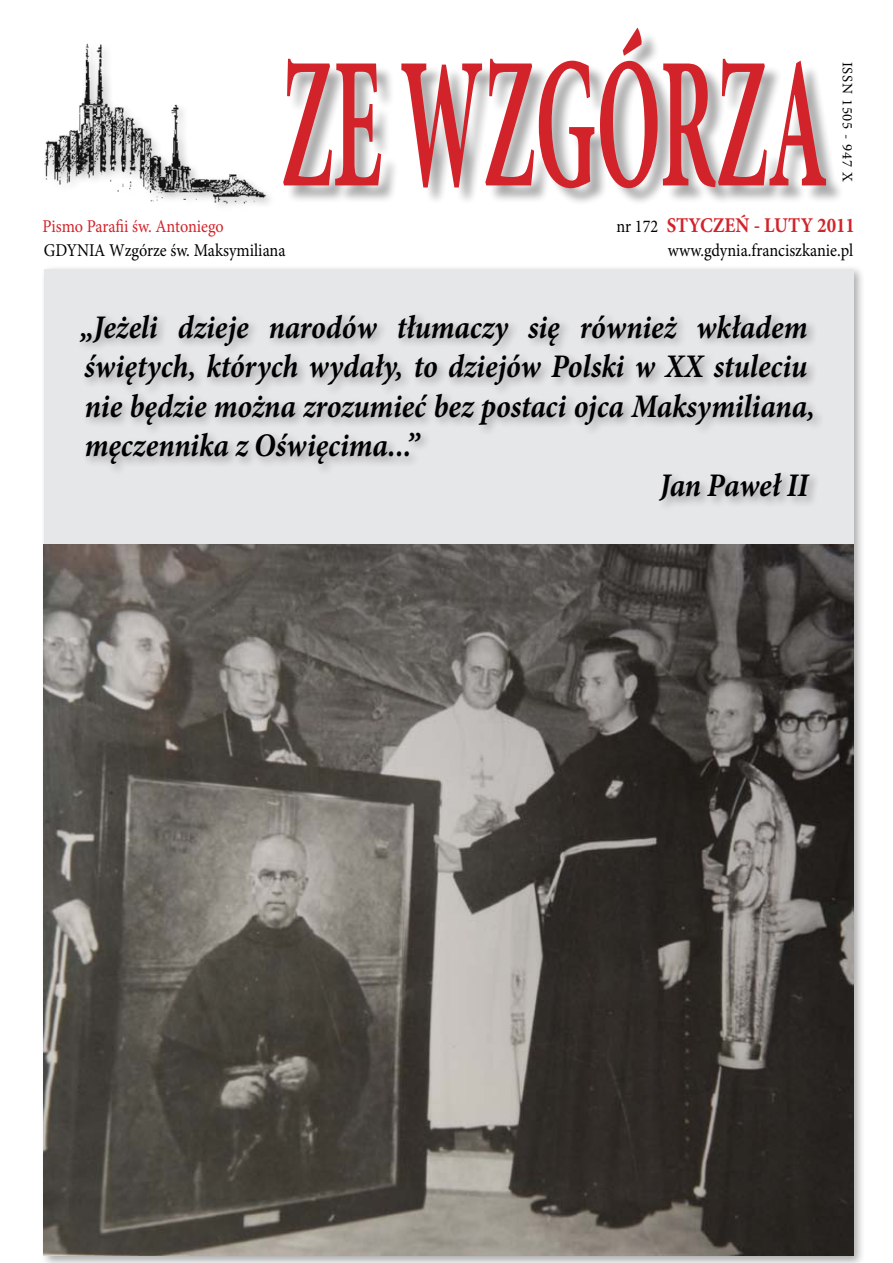
<style>
.page{position:relative;width:893px;height:1263px;background:#fff}
.page>*{position:absolute;margin:0;border:0;box-sizing:border-box;transform-origin:0 0}
.t1{font:700 187.65px "Minion Pro";color:#d2232a;scale:.45 1}
.t2{font:italic 700 33px "Minion Pro";color:#000;scale:.9 1}
.t3{font:700 21px "Minion Pro";color:#d2232a;scale:.9 1}
.t4{font:18px "Minion Pro";color:#000;scale:.9 1}
.t5{font:18px "Minion Pro";letter-spacing:-.005em;color:#d2232a;scale:.9 1}
.t6{font:14.4px "Minion Pro";letter-spacing:.05em;color:#000}
.s1{font-weight:400;font-size:18px;color:#000}
</style>
<div class="page">
<div style="left:40px;top:265px;width:826px;height:998px;background:#000;opacity:.33"></div>
<div style="left:44px;top:269px;width:809px;height:986px;background:#e6e7e8"></div>
<div style="left:286px;top:31px;width:558px;height:176px;background:#000;opacity:.33"></div>
<img style="left:44px;top:43px;width:224px;height:163px">
<img style="left:44px;top:544px;width:809px;height:711px">
<div style="left:77px;top:310px;width:748px;height:202px;background:#000;opacity:.33"></div>
<h1 class="t1" style="left:281px;top:-7px;width:1217px">ZE WZGÓRZA</h1>
<p class="t6" style="left:857px;top:62px;width:122px;rotate:90deg">ISSN 1505 - 947 X</p>
<p class="t5" style="left:42px;top:214px;width:203px">Pismo Parafii św. Antoniego</p>
<p class="t3" style="left:616px;top:210px;width:267px"><span class="s1">nr 172</span> STYCZEŃ - LUTY 2011</p>
<p class="t4" style="left:44px;top:238px;width:270px">GDYNIA Wzgórze św. Maksymiliana</p>
<p class="t4" style="left:668px;top:238px;width:208px">www.gdynia.franciszkanie.pl</p>
<p class="t2" style="left:80px;top:304px;width:809px">„Jeżeli dzieje narodów tłumaczy się również wkładem</p>
<p class="t2" style="left:84px;top:343px;width:805px">świętych, których wydały, to dziejów Polski w XX stuleciu</p>
<p class="t2" style="left:85px;top:383px;width:813px">nie będzie można zrozumieć bez postaci ojca Maksymiliana,</p>
<p class="t2" style="left:85px;top:422px;width:373px">męczennika z Oświęcima...”</p>
<p class="t2" style="left:660px;top:462px;width:167px">Jan Paweł II</p>
</div>
